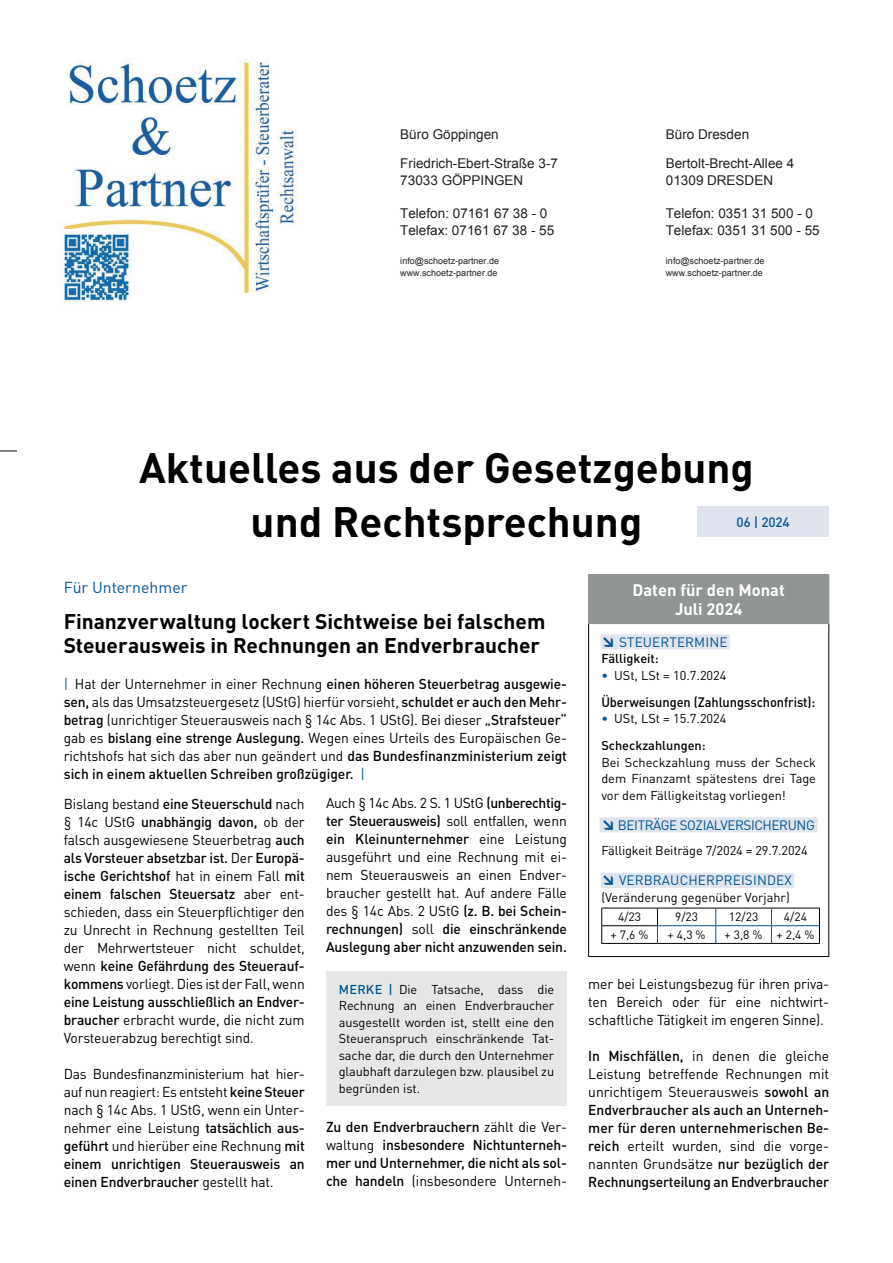
<style>
.page{position:relative;width:893px;height:1263px;background:#fff}
.page>*{position:absolute;margin:0;border:0;box-sizing:border-box;transform-origin:0 0}
.t1{font:700 42px/54px "DIN Pro";color:#000001;text-align:center}
.t2{font:700 21px/24px "DIN Pro";color:#000001}
.t3{font:700 16.5px/19.5px "DIN Pro";color:#fff;text-align:center}
.t4{font:15.75px "DIN Pro";color:#015695}
.t5{font:14.25px/18px "DIN Pro";letter-spacing:-.01em;color:#000001;text-align:justify}
.t6{font:500 14.25px/18px "DIN Pro";letter-spacing:-.01em;color:#000001;text-align:justify}
.t7{font:13.5px "Arial";letter-spacing:.005em;color:#231f20}
.t8{font:13.5px "DIN Pro";letter-spacing:.01em;color:#015695}
.t9{font:500 13.5px "DIN Pro";letter-spacing:-.005em;color:#000001;scale:.95 1}
.t10{font:13.5px "DIN Pro";letter-spacing:-.03em;color:#015695}
.t11{font:500 13.5px "DIN Pro";color:#015695}
.t12{font:12.75px/16.5px "DIN Pro";color:#000001;text-align:justify}
.t13{font:500 12.75px "DIN Pro";color:#000001}
.t14{font:12px "DIN Pro";color:#000001}
.t15{font:9px "Arial";letter-spacing:.005em;color:#231f20}
.s1{color:#015695}
.s2{font-weight:500}
.s3{font-weight:500;color:#015695}
.s4{font-weight:400}
.s5{font-weight:900}
</style>
<div class="page">
<svg style="left:0;top:451px;width:17px;height:1px"></svg>
<div style="left:697px;top:506px;width:132px;height:31px;background:#e0e4ef"></div>
<div style="left:589px;top:574px;width:240px;height:50px;background:#929595"></div>
<hr style="left:588px;top:624px;width:1px;height:332px;background:#000001">
<hr style="left:828px;top:624px;width:1px;height:332px;background:#000001">
<hr style="left:588px;top:956px;width:241px;height:1px;background:#000001">
<hr style="left:588px;top:574px;width:241px;height:1px;background:#929595">
<hr style="left:588px;top:575px;width:1px;height:48px;background:#929595">
<hr style="left:588px;top:623px;width:241px;height:1px;background:#929595">
<div style="left:601px;top:634px;width:129px;height:15px;background:#e0e4ef"></div>
<div style="left:600px;top:817px;width:217px;height:15px;background:#e0e4ef"></div>
<div style="left:601px;top:873px;width:193px;height:15px;background:#e0e4ef"></div>
<hr style="left:601px;top:943px;width:56px;height:1px;background:#000001">
<hr style="left:657px;top:943px;width:59px;height:1px;background:#000001">
<hr style="left:716px;top:943px;width:55px;height:1px;background:#000001">
<hr style="left:771px;top:943px;width:49px;height:1px;background:#000001">
<svg style="left:601px;top:908px;width:219px;height:35px"></svg>
<hr style="left:601px;top:925px;width:57px;height:1px;background:#000001">
<div style="left:326px;top:971px;width:241px;height:134px;background:#e6e8e7"></div>
<img style="left:58px;top:58px;width:239px;height:234px">
<img style="left:58px;top:230px;width:76px;height:73px">
<p class="t7" style="left:400px;top:126px;width:100px">Büro Göppingen</p>
<p class="t7" style="left:666px;top:126px;width:85px">Büro Dresden</p>
<p class="t7" style="left:400px;top:155px;width:159px">Friedrich-Ebert-Straße 3-7</p>
<p class="t7" style="left:666px;top:155px;width:130px">Bertolt-Brecht-Allee 4</p>
<p class="t7" style="left:400px;top:171px;width:124px">73033 GÖPPINGEN</p>
<p class="t7" style="left:666px;top:171px;width:109px">01309 DRESDEN</p>
<p class="t7" style="left:400px;top:205px;width:149px">Telefon: 07161 67 38 - 0</p>
<p class="t7" style="left:666px;top:205px;width:149px">Telefon: 0351 31 500 - 0</p>
<p class="t7" style="left:400px;top:222px;width:156px">Telefax: 07161 67 38 - 55</p>
<p class="t7" style="left:666px;top:222px;width:156px">Telefax: 0351 31 500 - 55</p>
<p class="t15" style="left:400px;top:255px;width:100px">info@schoetz-partner.de</p>
<p class="t15" style="left:666px;top:255px;width:100px">info@schoetz-partner.de</p>
<p class="t15" style="left:400px;top:266px;width:99px">www.schoetz-partner.de</p>
<p class="t15" style="left:666px;top:266px;width:99px">www.schoetz-partner.de</p>
<h1 class="t1" style="left:139px;top:439px;width:616px">Aktuelles aus der Gesetzgebung und Rechtsprechung</h1>
<p class="t11" style="left:737px;top:513px;width:55px">06 | 2024</p>
<p class="t4" style="left:64px;top:577px;width:125px">Für Unternehmer</p>
<h2 class="t2" style="left:64px;top:609px;width:483px">Finanzverwaltung lockert Sichtweise bei falschem<br>Steuerausweis in Rechnungen an Endverbraucher</h2>
<p class="t5" style="left:64px;top:675px;width:505px"><span class="s1">|</span> Hat der Unternehmer in einer Rechnung <span class="s2">einen höheren Steuerbetrag ausgewie&shy;sen,</span> als das Umsatzsteuergesetz (UStG) hierfür vorsieht, <span class="s2">schuldet er auch den Mehr&shy;betrag</span> (unrichtiger Steuerausweis nach § 14c Abs. 1 UStG). Bei dieser <span class="s2">„Strafsteuer“ </span>gab es <span class="s2">bislang eine strenge Auslegung.</span> Wegen eines Urteils des Europäischen Ge&shy;richtshofs hat sich das aber nun geändert und <span class="s2">das Bundesfinanzministerium zeigt sich in einem aktuellen Schreiben großzügiger.</span> <span class="s1">|</span></p>
<p class="t5" style="left:64px;top:794px;width:242px">Bislang bestand <span class="s2">eine Steuerschuld</span> nach § 14c UStG <span class="s2">unabhängig davon,</span> ob der falsch ausgewiesene Steuerbetrag <span class="s2">auch als Vorsteuer absetzbar ist.</span> Der <span class="s2">Europä&shy;ische Gerichtshof</span> hat in einem Fall <span class="s2">mit einem falschen Steuersatz</span> aber ent&shy;schieden, dass ein Steuerpflichtiger den zu Unrecht in Rechnung gestellten Teil der Mehrwertsteuer nicht schuldet, wenn <span class="s2">keine Gefährdung des Steuerauf&shy;kommens</span> vorliegt. Dies ist der Fall, wenn <span class="s2">eine Leistung ausschließlich an Endver&shy;braucher</span> erbracht wurde, die nicht zum Vorsteuerabzug berechtigt sind.</p>
<p class="t5" style="left:64px;top:1064px;width:242px">Das Bundesfinanzministerium hat hier&shy;auf nun reagiert: Es entsteht <span class="s2">keine Steuer </span>nach § 14c Abs. 1 UStG, wenn ein Unter&shy;nehmer eine Leistung <span class="s2">tatsächlich aus&shy;geführt</span> und hierüber eine Rechnung <span class="s2">mit einem unrichtigen Steuerausweis an einen Endverbraucher</span> gestellt hat.</p>
<p class="t5" style="left:326px;top:793px;width:242px">Auch § 14c Abs. 2 S. 1 UStG <span class="s2">(unberechtig&shy;ter Steuerausweis)</span> soll entfallen, wenn <span class="s2">ein Kleinunternehmer</span> eine Leistung ausgeführt und eine Rechnung mit ei&shy;nem Steuerausweis an einen Endver&shy;braucher gestellt hat. Auf andere Fälle des § 14c Abs. 2 UStG <span class="s2">(z. B. bei Schein&shy;rechnungen)</span> soll <span class="s2">die einschränkende Auslegung aber nicht anzuwenden sein.</span></p>
<p class="t12" style="left:339px;top:980px;width:217px"><span class="s3">MERKE |</span> Die Tatsache, dass die Rechnung an einen Endverbraucher ausgestellt worden ist, stellt eine den Steueranspruch einschränkende Tat&shy;sache dar, die durch den Unternehmer glaubhaft darzulegen bzw. plausibel zu begründen ist.</p>
<p class="t6" style="left:326px;top:1117px;width:242px">Zu den Endverbrauchern <span class="s4">zählt die Ver&shy;waltung</span> insbesondere Nichtunterneh&shy;mer und Unternehmer, die nicht als sol&shy;che handeln <span class="s4">(insbesondere Unterneh-</span></p>
<p class="t3" style="left:633px;top:579px;width:154px">Daten für den Monat<br>Juli 2024</p>
<p class="t8" style="left:601px;top:633px;width:128px"><span class="s5">↘</span> STEUERTERMINE</p>
<p class="t13" style="left:601px;top:650px;width:59px">Fälligkeit:</p>
<p class="t12" style="left:601px;top:666px;width:127px"><span class="s1">•</span> USt, LSt = 10.7.2024</p>
<p class="t9" style="left:601px;top:693px;width:227px">Überweisungen (Zahlungsschonfrist):</p>
<p class="t12" style="left:601px;top:704px;width:127px;line-height:27px"><span class="s1">•</span> USt, LSt = 15.7.2024<br><span class="s2">Scheckzahlungen:</span></p>
<p class="t12" style="left:601px;top:753px;width:216px">Bei Scheckzahlung muss der Scheck dem Finanzamt spätestens drei Tage vor dem Fälligkeitstag vorliegen!</p>
<p class="t10" style="left:601px;top:816px;width:215px"><span class="s5">↘</span> BEITRÄGE SOZIALVERSICHERUNG</p>
<p class="t12" style="left:601px;top:842px;width:208px">Fälligkeit Beiträge 7/2024 = 29.7.2024</p>
<p class="t8" style="left:601px;top:871px;width:192px"><span class="s5">↘</span> VERBRAUCHERPREISINDEX</p>
<p class="t12" style="left:601px;top:888px;width:190px">(Veränderung gegenüber Vorjahr)</p>
<p class="t14" style="left:618px;top:909px;width:25px">4/23</p>
<p class="t14" style="left:675px;top:909px;width:25px">9/23</p>
<p class="t14" style="left:729px;top:909px;width:31px">12/23</p>
<p class="t14" style="left:784px;top:909px;width:25px">4/24</p>
<p class="t14" style="left:611px;top:927px;width:39px">+ 7,6 %</p>
<p class="t14" style="left:668px;top:927px;width:39px">+ 4,3 %</p>
<p class="t14" style="left:725px;top:927px;width:91px">+ 3,8 % + 2,4 %</p>
<p class="t5" style="left:588px;top:974px;width:242px">mer bei Leistungsbezug für ihren priva&shy;ten Bereich oder für eine nichtwirt&shy;schaftliche Tätigkeit im engeren Sinne).</p>
<p class="t6" style="left:588px;top:1046px;width:242px">In Mischfällen, <span class="s4">in denen die gleiche Leistung betreffende Rechnungen mit unrichtigem Steuerausweis</span> sowohl an Endverbraucher als auch an Unterneh&shy;mer für deren unternehmerischen Be&shy;reich <span class="s4">erteilt wurden, sind die vorge&shy;nannten Grundsätze</span> nur bezüglich der Rechnungserteilung an Endverbraucher</p>
</div>
